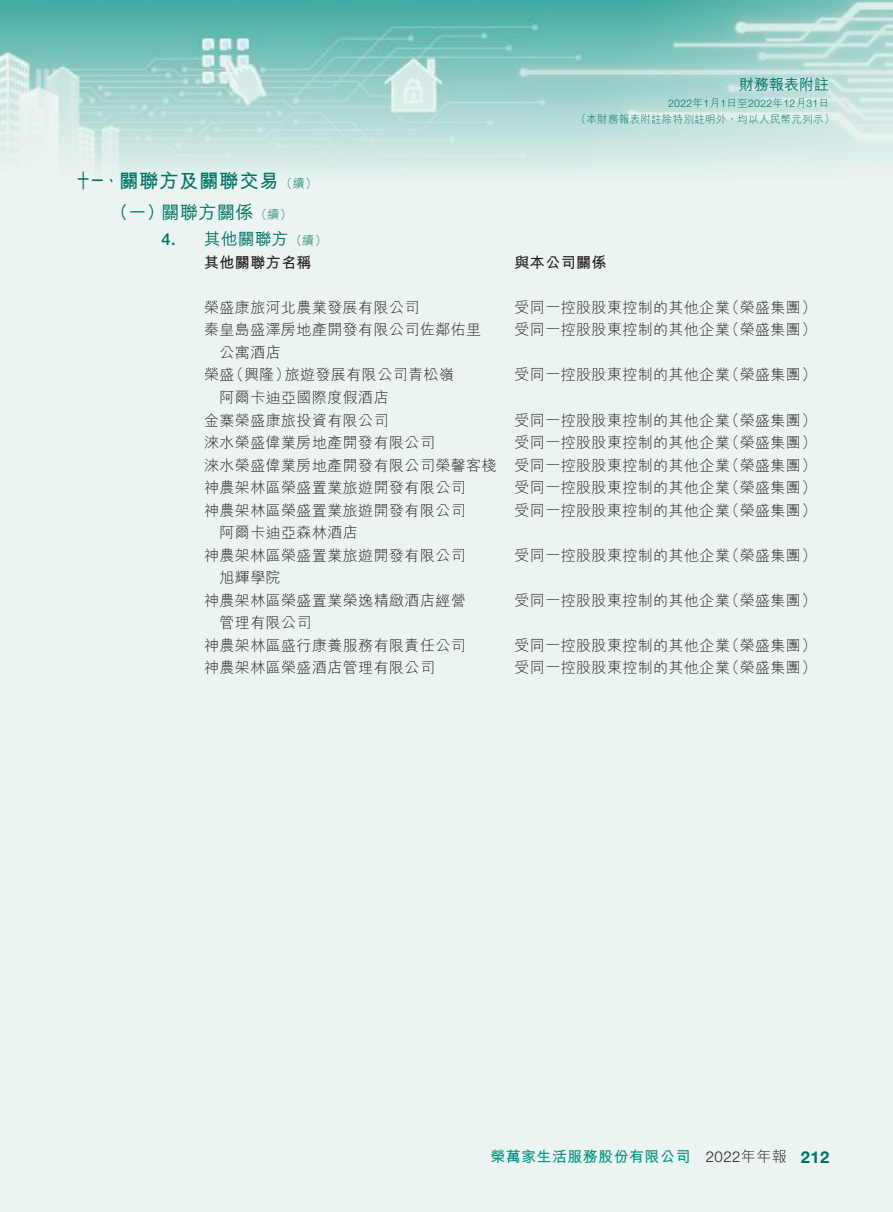
<style>
.page{position:relative;width:893px;height:1212px;background:#ebf4f2}
.page>*{position:absolute;margin:0;border:0;box-sizing:border-box;transform-origin:0 0}
.t1{font:700 19.5px "M Hei HK";letter-spacing:.03em;color:#007464;scale:.7 1}
.t2{font:500 18px "M Hei HK";letter-spacing:.03em;color:#007464}
.t3{font:500 16.5px "M Hei HK";letter-spacing:.03em;color:#007464}
.t4{font:700 16.5px "Helvetica Neue LT Std";color:#007464}
.t5{font:500 16.5px "Helvetica Neue LT Std";color:#007464}
.t6{font:300 15px/22.5px "M Hei HK";letter-spacing:.03em;color:#241f1f}
.t7{font:700 15px "M Hei HK";letter-spacing:.03em;color:#029082}
.t8{font:700 15px "M Hei HK";letter-spacing:.03em;color:#241f1f}
.t9{font:300 15px "Helvetica Neue LT Std";color:#241f1f}
.t10{font:500 15px "M Hei HK";color:#007464}
.t11{font:300 12px "M Hei HK";color:#007464}
.t12{font:300 10.5px "M Hei HK";letter-spacing:.03em;color:#007464}
.t13{font:300 10.5px "Helvetica Neue LT Std";letter-spacing:.03em;color:#007464}
.s1{font-family:"M Hei HK"}
</style>
<div class="page">
<img style="left:0;top:0;width:893px;height:173px">
<p class="t10" style="left:739px;top:73px;width:91px">財務報表附註</p>
<p class="t13" style="left:668px;top:97px;width:163px">2022<span class="s1">年 月</span>1 1<span class="s1">日至</span>2022<span class="s1">年</span>12<span class="s1">月</span>31<span class="s1">日</span></p>
<h1 class="t1" style="left:77px;top:166px;width:291px">十一、關聯方及關聯交易</h1>
<p class="t11" style="left:255px;top:208px;width:38px">（續(</p>
<p class="t11" style="left:281px;top:177px;width:38px">（續(</p>
<p class="t2" style="left:162px;top:199px;width:94px">關聯方關係</p>
<p class="t2" style="left:110px;top:199px;width:56px">（一）</p>
<p class="t5" style="left:162px;top:230px;width:16px">4.</p>
<p class="t3" style="left:204px;top:227px;width:86px">其他關聯方</p>
<p class="t11" style="left:290px;top:235px;width:38px">（續(</p>
<p class="t8" style="left:204px;top:252px;width:109px">其他關聯方名稱</p>
<p class="t6" style="left:204px;top:296px;width:217px">榮盛康旅河北農業發展有限公司</p>
<p class="t6" style="left:204px;top:318px;width:279px">秦皇島盛澤房地產開發有限公司佐鄰佑里</p>
<p class="t6" style="left:220px;top:341px;width:63px">公寓酒店</p>
<p class="t12" style="left:576px;top:114px;width:260px">（本財務報表附註除特別註明外，均以人民幣元列示(</p>
<p class="t8" style="left:514px;top:252px;width:94px">與本公司關係</p>
<p class="t6" style="left:724px;top:296px;width:93px">（榮盛集團(</p>
<p class="t6" style="left:514px;top:296px;width:217px">受同一控股股東控制的其他企業</p>
<p class="t6" style="left:724px;top:318px;width:93px">（榮盛集團(</p>
<p class="t6" style="left:514px;top:318px;width:217px">受同一控股股東控制的其他企業</p>
<p class="t6" style="left:220px;top:363px;width:171px;text-indent:-15px">榮盛<br>阿爾卡迪亞國際度假酒店</p>
<p class="t6" style="left:724px;top:363px;width:93px">（榮盛集團(</p>
<p class="t6" style="left:229px;top:363px;width:63px">（興隆）</p>
<p class="t6" style="left:514px;top:363px;width:217px">受同一控股股東控制的其他企業</p>
<p class="t6" style="left:285px;top:363px;width:171px">旅遊發展有限公司青松嶺</p>
<p class="t6" style="left:204px;top:408px;width:186px">金寨榮盛康旅投資有限公司</p>
<p class="t6" style="left:724px;top:408px;width:93px">（榮盛集團(</p>
<p class="t6" style="left:514px;top:408px;width:217px">受同一控股股東控制的其他企業</p>
<p class="t6" style="left:204px;top:431px;width:232px">淶水榮盛偉業房地產開發有限公司</p>
<p class="t6" style="left:724px;top:431px;width:93px">（榮盛集團(</p>
<p class="t6" style="left:514px;top:431px;width:217px">受同一控股股東控制的其他企業</p>
<p class="t6" style="left:204px;top:453px;width:294px">淶水榮盛偉業房地產開發有限公司榮馨客棧</p>
<p class="t6" style="left:724px;top:453px;width:93px">（榮盛集團(</p>
<p class="t6" style="left:514px;top:453px;width:217px">受同一控股股東控制的其他企業</p>
<p class="t6" style="left:204px;top:476px;width:263px">神農架林區榮盛置業旅遊開發有限公司</p>
<p class="t6" style="left:204px;top:498px;width:263px">神農架林區榮盛置業旅遊開發有限公司</p>
<p class="t6" style="left:220px;top:521px;width:140px">阿爾卡迪亞森林酒店</p>
<p class="t6" style="left:724px;top:476px;width:93px">（榮盛集團(</p>
<p class="t6" style="left:514px;top:476px;width:217px">受同一控股股東控制的其他企業</p>
<p class="t6" style="left:724px;top:498px;width:93px">（榮盛集團(</p>
<p class="t6" style="left:514px;top:498px;width:217px">受同一控股股東控制的其他企業</p>
<p class="t6" style="left:220px;top:543px;width:248px;text-indent:-15px">神農架林區榮盛置業旅遊開發有限公司旭輝學院</p>
<p class="t6" style="left:724px;top:543px;width:93px">（榮盛集團(</p>
<p class="t6" style="left:514px;top:543px;width:217px">受同一控股股東控制的其他企業</p>
<p class="t6" style="left:220px;top:588px;width:248px;text-indent:-15px">神農架林區榮盛置業榮逸精緻酒店經營管理有限公司</p>
<p class="t6" style="left:724px;top:588px;width:93px">（榮盛集團(</p>
<p class="t6" style="left:514px;top:588px;width:217px">受同一控股股東控制的其他企業</p>
<p class="t6" style="left:204px;top:633px;width:263px">神農架林區盛行康養服務有限責任公司</p>
<p class="t6" style="left:204px;top:656px;width:232px">神農架林區榮盛酒店管理有限公司</p>
<p class="t6" style="left:724px;top:633px;width:93px">（榮盛集團(</p>
<p class="t6" style="left:514px;top:633px;width:217px">受同一控股股東控制的其他企業</p>
<p class="t6" style="left:724px;top:656px;width:93px">（榮盛集團(</p>
<p class="t6" style="left:514px;top:656px;width:217px">受同一控股股東控制的其他企業</p>
<p class="t7" style="left:490px;top:1146px;width:202px">榮萬家生活服務股份有限公司</p>
<p class="t9" style="left:706px;top:1148px;width:82px">2022<span class="s1">年年報</span></p>
<p class="t4" style="left:801px;top:1147px;width:30px">212</p>
</div>
